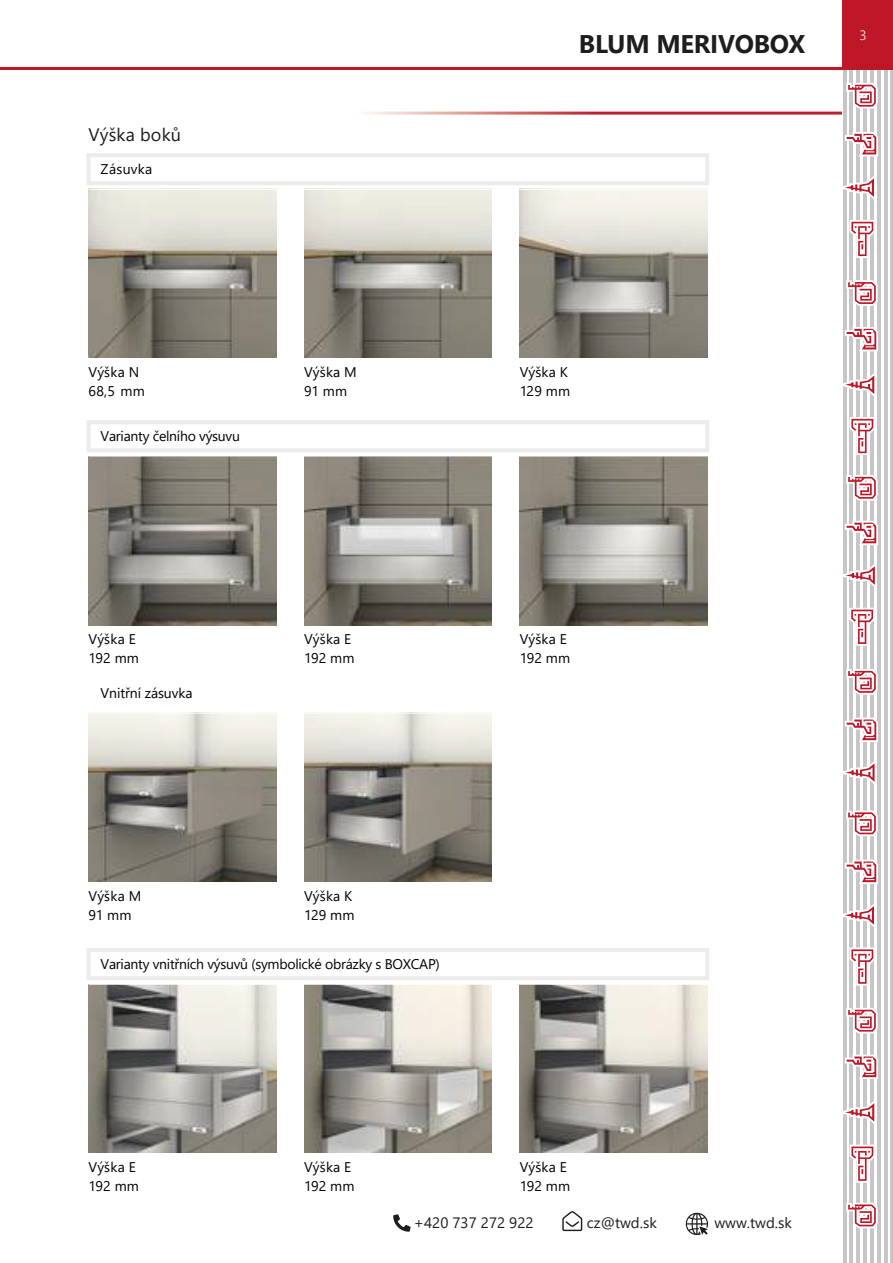
<style>
.page{position:relative;width:893px;height:1263px;background:#fff}
.page>*{position:absolute;margin:0;border:0;box-sizing:border-box;transform-origin:0 0}
.t1{font:700 25.5px "Segoe UI";letter-spacing:-.01em;color:#1d1d1b}
.t2{font:18px "Segoe UI";letter-spacing:.01em;color:#1c1c1b}
.t3{font:15px "Segoe UI";color:#1d1d1b}
.t4{font:14.1px "Segoe UI";letter-spacing:-.005em;color:#000}
.t5{font:14.1px "Segoe UI";letter-spacing:.02em;color:#000}
.t6{font:300 13.5px "Segoe UI";color:#fff}
</style>
<div class="page">
<hr style="left:891px;top:60px;width:2px;height:1203px;background:#c6c6c6">
<hr style="left:857px;top:60px;width:3px;height:1203px;background:#c6c6c6">
<hr style="left:863px;top:60px;width:4px;height:1203px;background:#c6c6c6">
<hr style="left:870px;top:60px;width:4px;height:1203px;background:#c6c6c6">
<hr style="left:877px;top:60px;width:4px;height:1203px;background:#c6c6c6">
<hr style="left:884px;top:60px;width:3px;height:1203px;background:#c6c6c6">
<hr style="left:850px;top:60px;width:3px;height:1203px;background:#c6c6c6">
<hr style="left:843px;top:60px;width:3px;height:1203px;background:#c6c6c6">
<div style="left:843px;top:0;width:50px;height:70px;background:#be1728"></div>
<svg style="left:845px;top:132px;width:33px;height:24px"></svg>
<svg style="left:846px;top:83px;width:32px;height:25px"></svg>
<svg style="left:849px;top:220px;width:25px;height:38px"></svg>
<svg style="left:843px;top:174px;width:31px;height:27px"></svg>
<svg style="left:845px;top:327px;width:33px;height:24px"></svg>
<svg style="left:846px;top:280px;width:32px;height:26px"></svg>
<svg style="left:849px;top:417px;width:25px;height:38px"></svg>
<svg style="left:843px;top:372px;width:32px;height:26px"></svg>
<svg style="left:845px;top:521px;width:33px;height:24px"></svg>
<svg style="left:846px;top:475px;width:32px;height:26px"></svg>
<svg style="left:849px;top:608px;width:25px;height:38px"></svg>
<svg style="left:843px;top:562px;width:32px;height:27px"></svg>
<svg style="left:845px;top:718px;width:33px;height:24px"></svg>
<svg style="left:846px;top:669px;width:32px;height:26px"></svg>
<svg style="left:843px;top:759px;width:32px;height:27px"></svg>
<svg style="left:845px;top:860px;width:33px;height:24px"></svg>
<svg style="left:846px;top:810px;width:32px;height:26px"></svg>
<svg style="left:849px;top:947px;width:25px;height:38px"></svg>
<svg style="left:843px;top:902px;width:31px;height:27px"></svg>
<svg style="left:845px;top:1055px;width:33px;height:24px"></svg>
<svg style="left:846px;top:1008px;width:32px;height:25px"></svg>
<svg style="left:849px;top:1145px;width:25px;height:38px"></svg>
<svg style="left:843px;top:1099px;width:32px;height:27px"></svg>
<svg style="left:846px;top:1202px;width:32px;height:26px"></svg>
<hr style="left:0;top:68px;width:893px;height:2px;background:#be1728">
<svg style="left:562px;top:1211px;width:20px;height:20px"></svg>
<svg style="left:393px;top:1214px;width:18px;height:18px"></svg>
<svg style="left:685px;top:1212px;width:23px;height:24px"></svg>
<img style="left:520px;top:456px;width:187px;height:169px">
<img style="left:89px;top:456px;width:187px;height:169px">
<img style="left:304px;top:456px;width:188px;height:169px">
<div style="left:87px;top:420px;width:622px;height:32px;border:4px solid #ececec"></div>
<img style="left:89px;top:190px;width:187px;height:168px">
<img style="left:520px;top:190px;width:187px;height:168px">
<img style="left:304px;top:190px;width:188px;height:168px">
<div style="left:87px;top:153px;width:622px;height:32px;border:4px solid #ececec"></div>
<img style="left:89px;top:713px;width:187px;height:169px">
<img style="left:304px;top:713px;width:188px;height:169px">
<img style="left:89px;top:985px;width:187px;height:168px">
<img style="left:520px;top:985px;width:187px;height:168px">
<img style="left:304px;top:985px;width:188px;height:168px">
<div style="left:87px;top:948px;width:622px;height:32px;border:4px solid #ececec"></div>
<p class="t2" style="left:89px;top:118px;width:94px">Výška boků</p>
<p class="t5" style="left:101px;top:156px;width:53px">Zásuvka</p>
<h1 class="t1" style="left:579px;top:20px;width:228px">BLUM MERIVOBOX</h1>
<p class="t6" style="left:859px;top:22px;width:9px">3</p>
<p class="t4" style="left:89px;top:359px;width:52px">Výška N</p>
<p class="t4" style="left:304px;top:359px;width:54px">Výška M</p>
<p class="t4" style="left:520px;top:359px;width:50px">Výška K</p>
<p class="t4" style="left:89px;top:378px;width:58px">68,5 mm</p>
<p class="t4" style="left:304px;top:378px;width:45px">91 mm</p>
<p class="t4" style="left:520px;top:378px;width:52px">129 mm</p>
<p class="t4" style="left:101px;top:423px;width:141px">Varianty čelního výsuvu</p>
<p class="t4" style="left:89px;top:626px;width:49px">Výška E</p>
<p class="t4" style="left:304px;top:626px;width:49px">Výška E</p>
<p class="t4" style="left:520px;top:626px;width:49px">Výška E</p>
<p class="t4" style="left:89px;top:645px;width:52px">192 mm</p>
<p class="t4" style="left:304px;top:645px;width:52px">192 mm</p>
<p class="t4" style="left:520px;top:645px;width:52px">192 mm</p>
<p class="t4" style="left:101px;top:680px;width:93px">Vnitřní zásuvka</p>
<p class="t4" style="left:89px;top:882px;width:54px">Výška M</p>
<p class="t4" style="left:304px;top:882px;width:50px">Výška K</p>
<p class="t4" style="left:89px;top:902px;width:45px">91 mm</p>
<p class="t4" style="left:304px;top:902px;width:52px">129 mm</p>
<p class="t4" style="left:101px;top:951px;width:341px">Varianty vnitřních výsuvů (symbolické obrázky s BOXCAP)</p>
<p class="t4" style="left:89px;top:1154px;width:49px">Výška E</p>
<p class="t4" style="left:304px;top:1154px;width:49px">Výška E</p>
<p class="t4" style="left:520px;top:1154px;width:49px">Výška E</p>
<p class="t4" style="left:89px;top:1173px;width:52px">192 mm</p>
<p class="t4" style="left:304px;top:1173px;width:52px">192 mm</p>
<p class="t4" style="left:520px;top:1173px;width:52px">192 mm</p>
<p class="t3" style="left:414px;top:1209px;width:121px">+420 737 272 922</p>
<p class="t3" style="left:587px;top:1209px;width:71px">cz@twd.sk</p>
<p class="t3" style="left:714px;top:1209px;width:79px">www.twd.sk</p>
</div>
